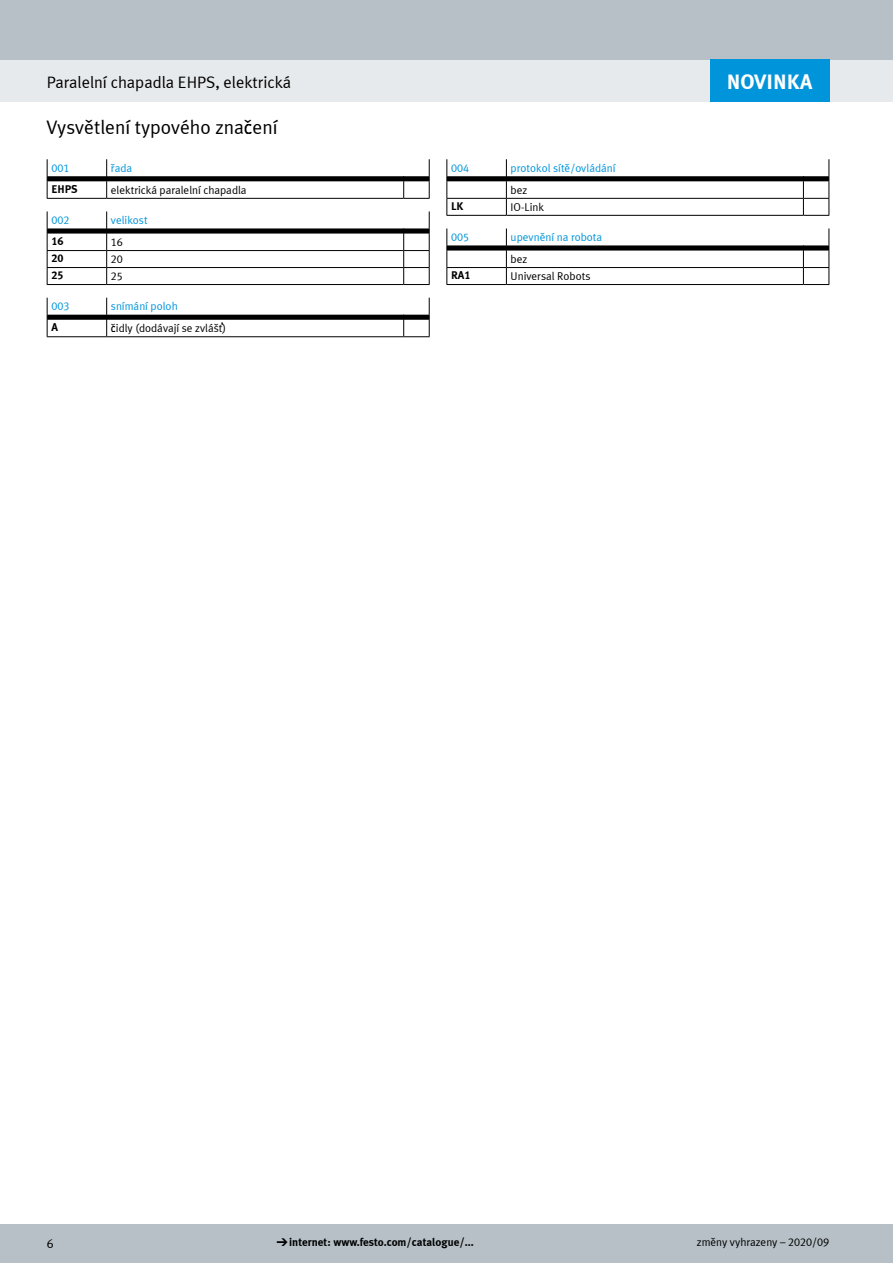
<style>
.page{position:relative;width:893px;height:1263px;background:#fff}
.page>*{position:absolute;margin:0;border:0;box-sizing:border-box;transform-origin:0 0}
.t1{font:700 21px "Meta Plus LF";color:#fff}
.t2{font:19.5px "Meta Plus LF";color:#000}
.t3{font:16.5px "Meta Plus LF";color:#000}
.t4{font:12.75px "Meta Plus LF";color:#000}
.t5{font:11.25px "Meta Plus LF";color:#000}
.t6{font:11.25px "Meta Plus LF";color:#0095db}
.t7{font:700 11.25px "Meta Plus LF";color:#000}
.s1{font-family:"Meto Pict 182";font-weight:400}
</style>
<div class="page">
<div style="left:0;top:1225px;width:893px;height:38px;background:#b6c0c6"></div>
<div style="left:0;top:60px;width:893px;height:42px;background:#e7eaec"></div>
<div style="left:0;top:0;width:893px;height:60px;background:#b6c0c6"></div>
<svg style="left:47px;top:159px;width:383px;height:40px"></svg>
<svg style="left:47px;top:211px;width:383px;height:74px"></svg>
<svg style="left:47px;top:298px;width:383px;height:39px"></svg>
<svg style="left:446px;top:159px;width:383px;height:57px"></svg>
<svg style="left:446px;top:228px;width:383px;height:57px"></svg>
<div style="left:710px;top:60px;width:119px;height:42px;background:#0095db"></div>
<h3 class="t3" style="left:47px;top:73px;width:246px">Paralelní chapadla EHPS, elektrická</h3>
<h2 class="t2" style="left:46px;top:116px;width:233px">Vysvětlení typového značení</h2>
<p class="t6" style="left:51px;top:161px;width:20px">001</p>
<p class="t6" style="left:111px;top:161px;width:23px">řada</p>
<p class="t7" style="left:51px;top:182px;width:28px">EHPS</p>
<p class="t5" style="left:111px;top:183px;width:137px">elektrická paralelní chapadla</p>
<p class="t6" style="left:51px;top:213px;width:20px">002</p>
<p class="t6" style="left:111px;top:213px;width:38px">velikost</p>
<p class="t7" style="left:51px;top:234px;width:14px">16</p>
<p class="t5" style="left:111px;top:235px;width:14px">16</p>
<p class="t7" style="left:51px;top:251px;width:14px">20</p>
<p class="t5" style="left:111px;top:252px;width:14px">20</p>
<p class="t7" style="left:51px;top:268px;width:14px">25</p>
<p class="t5" style="left:111px;top:269px;width:14px">25</p>
<p class="t6" style="left:51px;top:300px;width:20px">003</p>
<p class="t6" style="left:111px;top:300px;width:68px">snímání poloh</p>
<p class="t7" style="left:51px;top:320px;width:8px">A</p>
<p class="t5" style="left:111px;top:321px;width:117px">čidly (dodávají se zvlášť)</p>
<p class="t6" style="left:451px;top:161px;width:20px">004</p>
<p class="t6" style="left:511px;top:161px;width:106px">protokol sítě/ovládání</p>
<p class="t5" style="left:511px;top:183px;width:18px">bez</p>
<p class="t7" style="left:451px;top:199px;width:14px">LK</p>
<p class="t5" style="left:511px;top:200px;width:35px">IO-Link</p>
<p class="t6" style="left:451px;top:230px;width:20px">005</p>
<p class="t6" style="left:511px;top:230px;width:93px">upevnění na robota</p>
<p class="t5" style="left:511px;top:252px;width:18px">bez</p>
<p class="t7" style="left:451px;top:268px;width:21px">RA1</p>
<p class="t5" style="left:511px;top:269px;width:81px">Universal Robots</p>
<h1 class="t1" style="left:727px;top:68px;width:87px">NOVINKA</h1>
<p class="t4" style="left:47px;top:1235px;width:8px">6</p>
<p class="t7" style="left:276px;top:1235px;width:199px"><span class="s1">d</span>internet: www.festo.com/catalogue/...</p>
<p class="t5" style="left:697px;top:1236px;width:134px">změny vyhrazeny – 2020/09</p>
</div>
